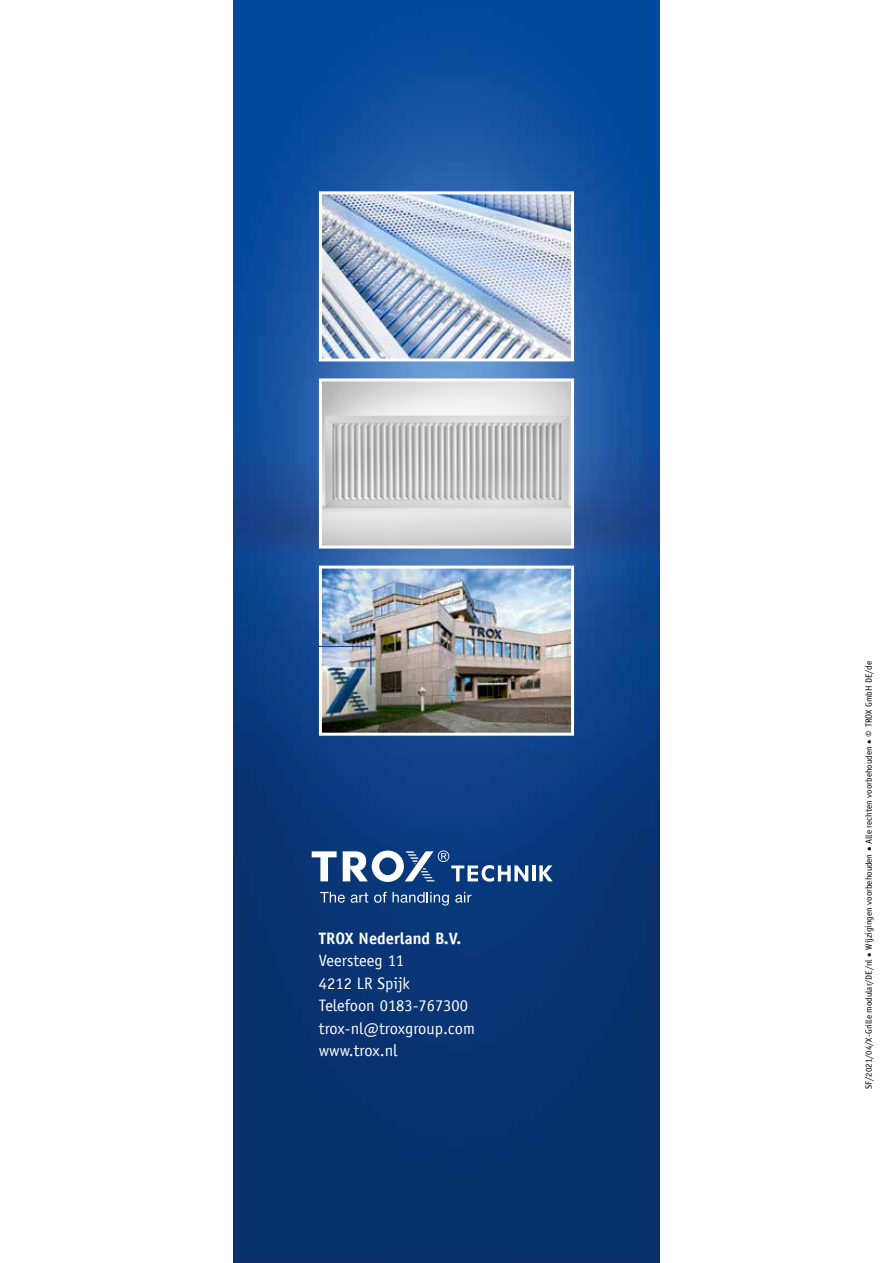
<style>
.page{position:relative;width:893px;height:1263px;background:#fff}
.page>*{position:absolute;margin:0;border:0;box-sizing:border-box;transform-origin:0 0}
.t1{font:16.5px/22.5px "TROX Officina Sans";color:#fff}
.t2{font:700 16.5px "TROX Officina Sans";color:#fff}
.t3{font:9px "TROX Officina Sans";color:#000}
.s1{font-size:12px}
</style>
<div class="page">
<img style="left:234px;top:0;width:425px;height:1263px">
<img style="left:323px;top:382px;width:247px;height:163px">
<div style="left:319px;top:378px;width:255px;height:171px;border:3px solid #fff"></div>
<img style="left:323px;top:195px;width:247px;height:162px">
<div style="left:319px;top:191px;width:255px;height:170px;border:3px solid #fff"></div>
<img style="left:323px;top:570px;width:247px;height:162px">
<div style="left:319px;top:566px;width:255px;height:170px;border:3px solid #fff"></div>
<svg style="left:539px;top:865px;width:14px;height:16px"></svg>
<hr style="left:532px;top:865px;width:3px;height:16px;background:#fff">
<svg style="left:343px;top:850px;width:185px;height:32px"></svg>
<svg style="left:312px;top:851px;width:25px;height:30px"></svg>
<svg style="left:320px;top:892px;width:25px;height:11px"></svg>
<svg style="left:351px;top:892px;width:17px;height:11px"></svg>
<svg style="left:374px;top:892px;width:13px;height:11px"></svg>
<svg style="left:393px;top:892px;width:56px;height:14px"></svg>
<svg style="left:455px;top:892px;width:16px;height:11px"></svg>
<img style="left:289px;top:645px;width:83px;height:41px">
<h1 class="t2" style="left:319px;top:928px;width:144px">TROX Nederland B.V.</h1>
<h1 class="t1" style="left:319px;top:949px;width:158px">Veersteeg 11<br>4212 LR Spijk<br>Telefoon 0183-767300 trox-nl@troxgroup.com www.trox.nl</h1>
<p class="t3" style="left:864px;top:1089px;width:429px;rotate:-90deg">SF/2021/04/X-Grille modular/DE/nl • Wijzigingen voorbehouden • Alle rechten voorbehouden • <span class="s1">©</span> TROX GmbH DE/de</p>
</div>
